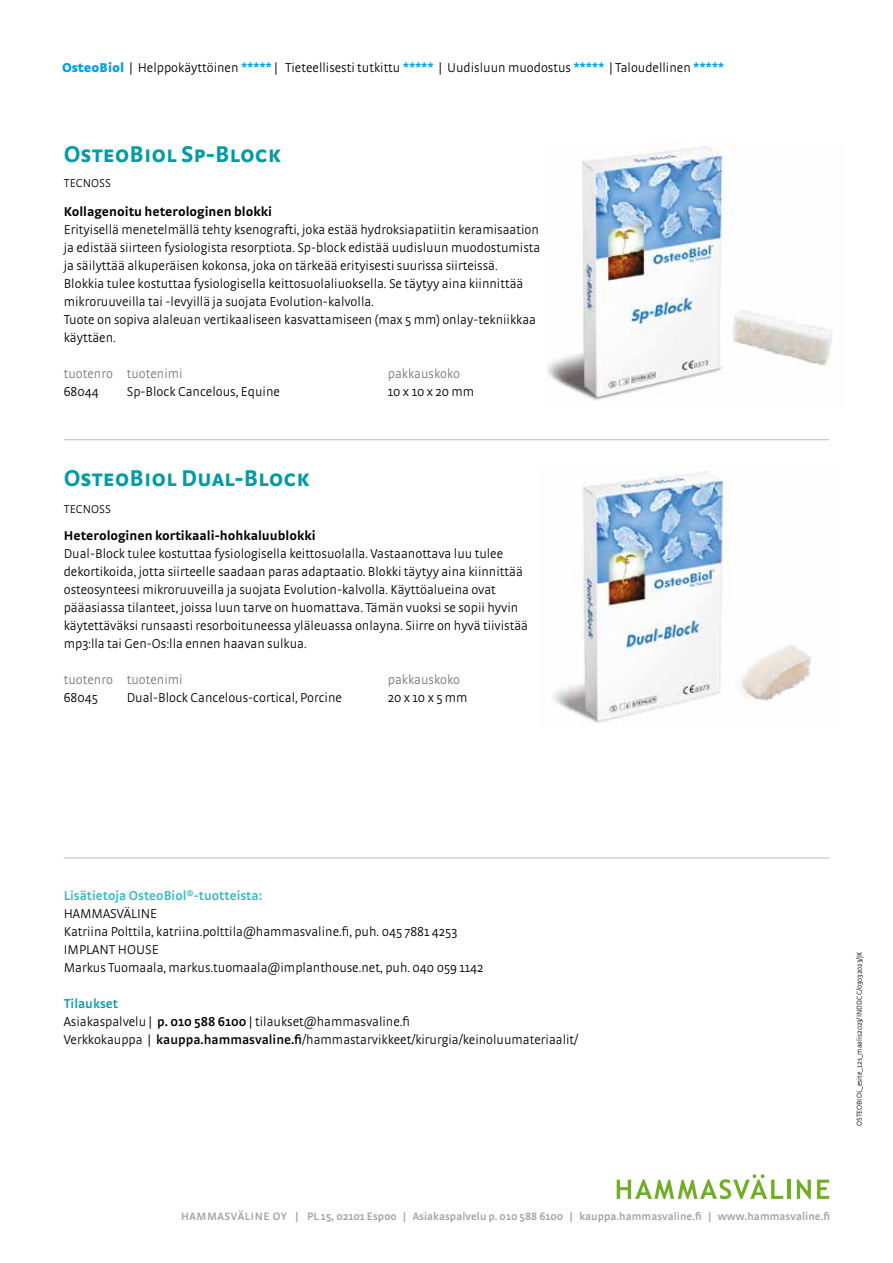
<style>
.page{position:relative;width:893px;height:1263px;background:#fff}
.page>*{position:absolute;margin:0;border:0;box-sizing:border-box;transform-origin:0 0}
.t1{font:700 24px "Strada SC";color:#009ba4}
.t2{font:300 13.5px/18px "Strada";color:#000}
.t3{font:700 13.5px "Strada";color:#000}
.t4{font:300 13.5px "Strada";color:#757776}
.t5{font:600 13.5px "Strada";color:#30b7c0}
.t6{font:300 12px "Strada";color:#000}
.t7{font:600 11.25px "Strada";letter-spacing:.005em;color:#a19f9f}
.t8{font:300 7.5px "Strada";color:#000}
.s1{font-weight:900;color:#009fe3}
.s2{font-weight:600;color:#009fe3}
.s3{font-weight:600;color:#009ba4}
.s4{font-weight:600}
</style>
<div class="page">
<hr style="left:787px;top:1179px;width:3px;height:20px;background:#71ae28">
<svg style="left:797px;top:1179px;width:14px;height:20px"></svg>
<svg style="left:817px;top:1179px;width:12px;height:20px"></svg>
<svg style="left:617px;top:1174px;width:166px;height:25px"></svg>
<img style="left:553px;top:465px;width:259px;height:258px">
<img style="left:547px;top:144px;width:285px;height:257px">
<hr style="left:64px;top:439px;width:765px;height:1px;background:#bcbcbc">
<hr style="left:64px;top:857px;width:765px;height:1px;background:#bcbcbc">
<p class="t2" style="left:62px;top:58px;width:663px"><span class="s1">OsteoBiol</span> | Helppokäyttöinen <span class="s2">*****</span> | Tieteellisesti tutkittu <span class="s2">*****</span> | Uudisluun muodostus <span class="s2">*****</span> | Taloudellinen <span class="s2">*****</span></p>
<h1 class="t1" style="left:64px;top:140px;width:219px">OsteoBiol Sp-Block</h1>
<p class="t6" style="left:64px;top:176px;width:49px">TECNOSS</p>
<p class="t3" style="left:64px;top:203px;width:210px">Kollagenoitu heterologinen blokki</p>
<p class="t2" style="left:64px;top:220px;width:478px">Erityisellä menetelmällä tehty ksenografti, joka estää hydroksiapatiitin keramisaation ja edistää siirteen fysiologista resorptiota. Sp-block edistää uudisluun muodostumista ja säilyttää alkuperäisen kokonsa, joka on tärkeää erityisesti suurissa siirteissä.<br>Blokkia tulee kostuttaa fysiologisella keittosuolaliuoksella. Se täytyy aina kiinnittää mikroruuveilla tai -levyillä ja suojata Evolution-kalvolla.<br>Tuote on sopiva alaleuan vertikaaliseen kasvattamiseen (max 5 mm) onlay-tekniikkaa käyttäen.</p>
<p class="t4" style="left:64px;top:366px;width:120px">tuotenro tuotenimi</p>
<p class="t4" style="left:388px;top:366px;width:74px">pakkauskoko</p>
<p class="t2" style="left:64px;top:382px;width:37px">68044</p>
<p class="t2" style="left:127px;top:382px;width:155px">Sp-Block Cancelous, Equine</p>
<p class="t2" style="left:388px;top:382px;width:88px">10 x 10 x 20 mm</p>
<h1 class="t1" style="left:64px;top:464px;width:247px">OsteoBiol Dual-Block</h1>
<p class="t6" style="left:64px;top:502px;width:49px">TECNOSS</p>
<p class="t3" style="left:64px;top:527px;width:253px">Heterologinen kortikaali-hohkaluublokki</p>
<p class="t2" style="left:64px;top:544px;width:466px">Dual-Block tulee kostuttaa fysiologisella keittosuolalla. Vastaanottava luu tulee dekortikoida, jotta siirteelle saadaan paras adaptaatio. Blokki täytyy aina kiinnittää osteosynteesi mikroruuveilla ja suojata Evolution-kalvolla. Käyttöalueina ovat pääasiassa tilanteet, joissa luun tarve on huomattava. Tämän vuoksi se sopii hyvin käytettäväksi runsaasti resorboituneessa yläleuassa onlayna. Siirre on hyvä tiivistää mp3:lla tai Gen-Os:lla ennen haavan sulkua.</p>
<p class="t4" style="left:64px;top:672px;width:120px">tuotenro tuotenimi</p>
<p class="t4" style="left:388px;top:672px;width:74px">pakkauskoko</p>
<p class="t2" style="left:64px;top:688px;width:36px">68045</p>
<p class="t2" style="left:127px;top:688px;width:217px">Dual-Block Cancelous-cortical, Porcine</p>
<p class="t2" style="left:388px;top:688px;width:81px">20 x 10 x 5 mm</p>
<p class="t5" style="left:64px;top:888px;width:200px">Lisätietoja OsteoBiol®-tuotteista:</p>
<p class="t2" style="left:64px;top:904px;width:421px">HAMMASVÄLINE<br>Katriina Polttila, katriina.polttila@hammasvaline.fi, puh. 045 7881 4253<br>IMPLANT HOUSE<br>Markus Tuomaala, markus.tuomaala@implanthouse.net, puh. 040 059 1142</p>
<p class="t2" style="left:64px;top:994px;width:516px"><span class="s3">Tilaukset<br></span>Asiakaspalvelu | <span class="s4">p. 010 588 6100</span> | tilaukset@hammasvaline.fi<br>Verkkokauppa | <span class="s4">kauppa.hammasvaline.fi</span>/hammastarvikkeet/kirurgia/keinoluumateriaalit/</p>
<p class="t8" style="left:855px;top:1126px;width:175px;rotate:-90deg">OSTEOBIOL_esite_12s_maalis2023/INDD.CC/03032023/JK</p>
<p class="t7" style="left:181px;top:1209px;width:650px">HAMMASVÄLINE OY | PL 15, 02101 Espoo | Asiakaspalvelu p. 010 588 6100 | kauppa.hammasvaline.fi | www.hammasvaline.fi</p>
</div>
